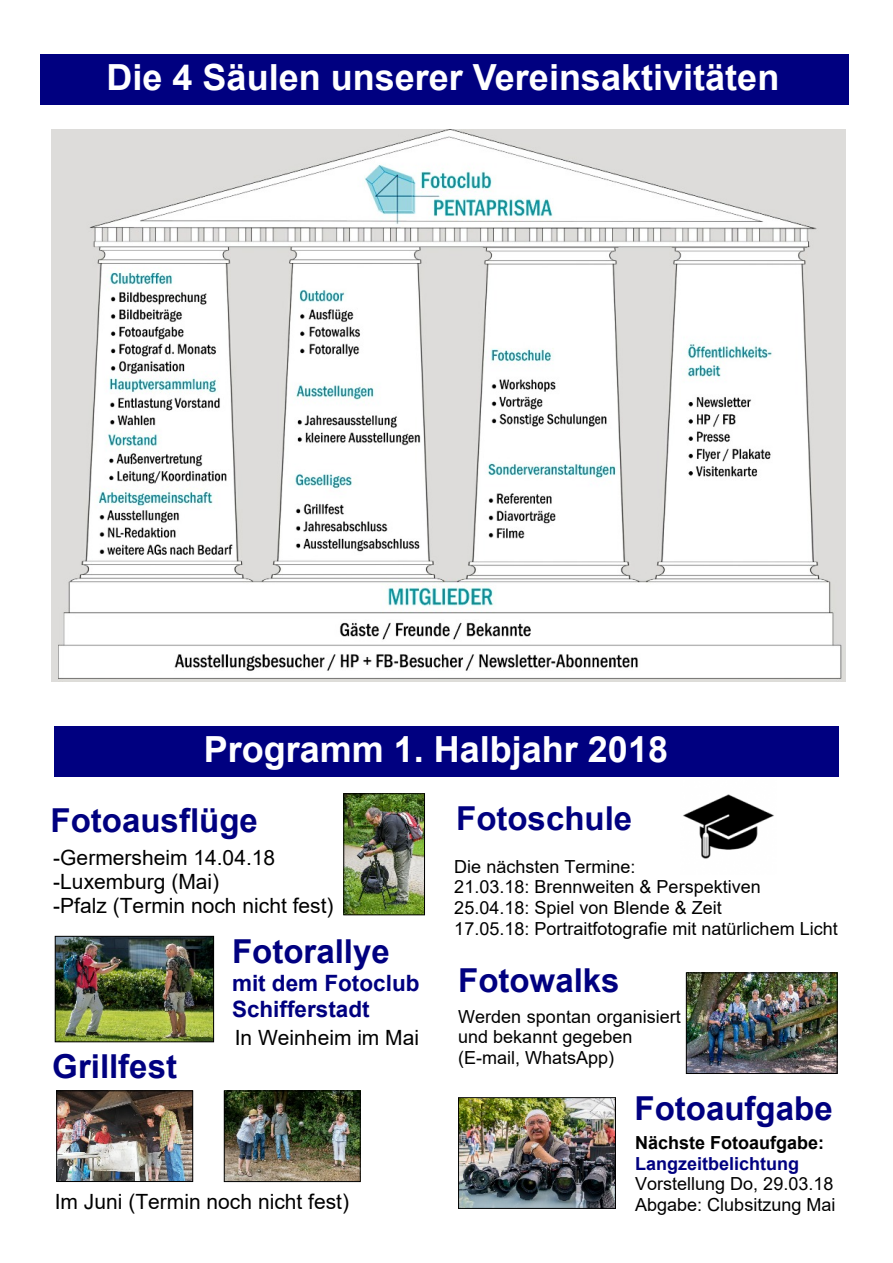
<style>
.page{position:relative;width:893px;height:1263px;background:#fff}
.page>*{position:absolute;margin:0;border:0;box-sizing:border-box;transform-origin:0 0}
.t1{font:700 36px "Arial";color:#fff}
.t2{font:700 33px "Arial";color:#000080}
.t3{font:700 22.5px/25.8px "Arial";color:#000080}
.t4{font:21px/24.2px "Arial";color:#000}
.t5{font:18px/20.7px "Arial";color:#000}
.t6{font:700 18px "Arial";color:#000}
.t7{font:700 18px "Arial";color:#000080}
</style>
<div class="page">
<img style="left:58px;top:129px;width:787px;height:553px">
<div style="left:40px;top:55px;width:809px;height:50px;background:#000080"></div>
<div style="left:54px;top:726px;width:784px;height:50px;background:#000080"></div>
<img style="left:683px;top:794px;width:91px;height:65px">
<img style="left:688px;top:974px;width:147px;height:98px">
<div style="left:686px;top:972px;width:151px;height:102px;border:1px solid #000"></div>
<img style="left:226px;top:1092px;width:133px;height:88px">
<div style="left:224px;top:1090px;width:137px;height:92px;border:1px solid #000"></div>
<img style="left:345px;top:795px;width:78px;height:118px">
<div style="left:343px;top:793px;width:82px;height:122px;border:1px solid #000"></div>
<img style="left:460px;top:1099px;width:154px;height:108px">
<div style="left:458px;top:1097px;width:158px;height:112px;border:1px solid #000"></div>
<img style="left:58px;top:1092px;width:133px;height:88px">
<div style="left:56px;top:1090px;width:137px;height:92px;border:1px solid #000"></div>
<img style="left:57px;top:938px;width:155px;height:102px">
<div style="left:55px;top:936px;width:159px;height:106px;border:1px solid #000"></div>
<h1 class="t1" style="left:107px;top:64px;width:674px">Die 4 Säulen unserer Vereinsaktivitäten</h1>
<h1 class="t1" style="left:204px;top:735px;width:466px">Programm 1. Halbjahr 2018</h1>
<h2 class="t2" style="left:51px;top:807px;width:209px">Fotoausflüge</h2>
<h2 class="t2" style="left:456px;top:806px;width:178px">Fotoschule</h2>
<p class="t4" style="left:53px;top:848px;width:282px">-Germersheim 14.04.18 -Luxemburg (Mai)<br>-Pfalz (Termin noch nicht fest)</p>
<h2 class="t2" style="left:232px;top:938px;width:159px">Fotorallye</h2>
<p class="t3" style="left:232px;top:972px;width:189px">mit dem Fotoclub<br>Schifferstadt</p>
<h2 class="t2" style="left:52px;top:1054px;width:126px">Grillfest</h2>
<p class="t4" style="left:235px;top:1027px;width:186px">In Weinheim im Mai</p>
<p class="t4" style="left:55px;top:1191px;width:296px">Im Juni (Termin noch nicht fest)</p>
<p class="t5" style="left:454px;top:858px;width:385px">Die nächsten Termine:<br>21.03.18: Brennweiten &amp; Perspektiven 25.04.18: Spiel von Blende &amp; Zeit<br>17.05.18: Portraitfotografie mit natürlichem Licht</p>
<h2 class="t2" style="left:458px;top:968px;width:163px">Fotowalks</h2>
<p class="t5" style="left:458px;top:1008px;width:224px">Werden spontan organisiert und bekannt gegeben (E-mail, WhatsApp)</p>
<h2 class="t2" style="left:635px;top:1096px;width:200px">Fotoaufgabe</h2>
<p class="t6" style="left:635px;top:1136px;width:191px">Nächste Fotoaufgabe:</p>
<p class="t7" style="left:635px;top:1156px;width:166px">Langzeitbelichtung</p>
<p class="t5" style="left:635px;top:1175px;width:202px">Vorstellung Do, 29.03.18<br>Abgabe: Clubsitzung Mai</p>
</div>
